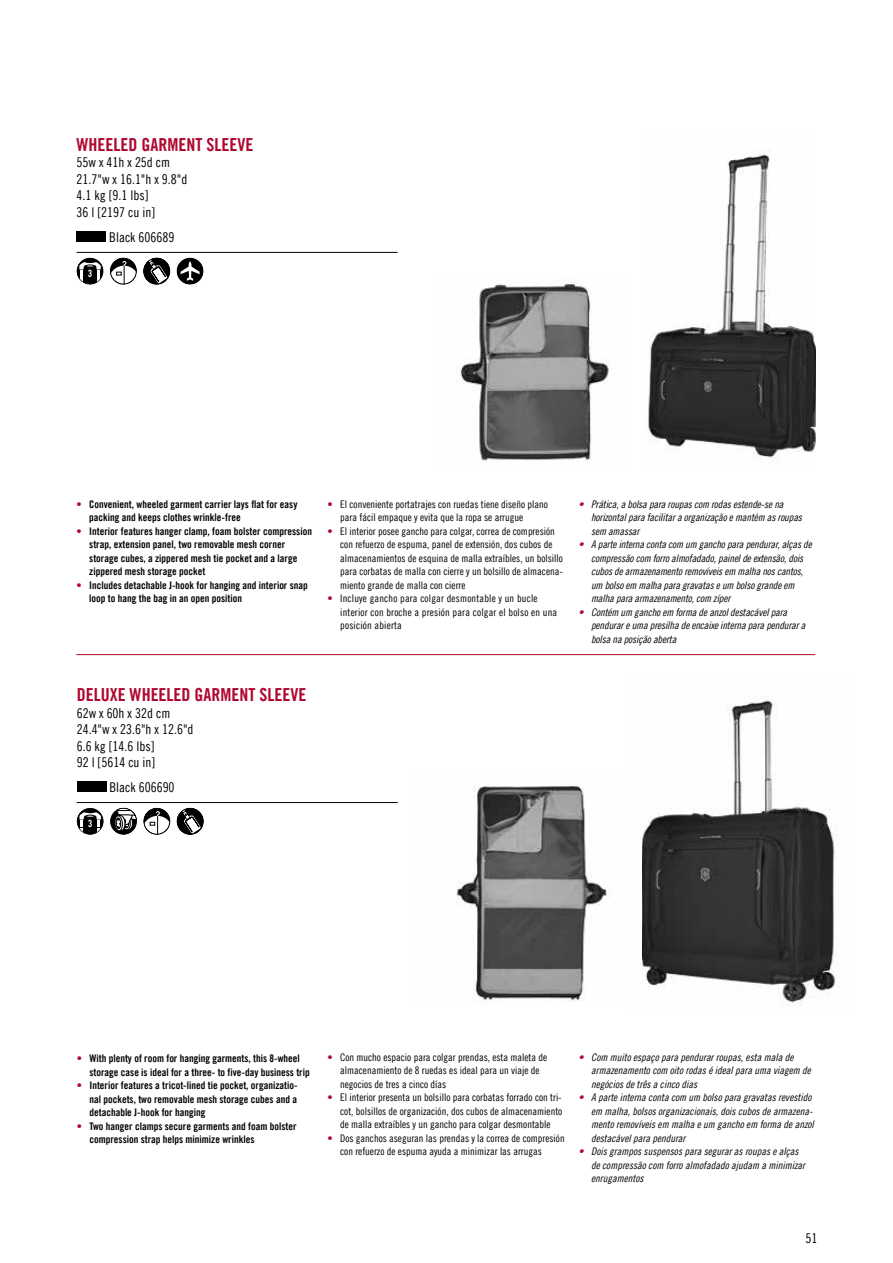
<style>
.page{position:relative;width:893px;height:1263px;background:#fff}
.page>*{position:absolute;margin:0;border:0;box-sizing:border-box;transform-origin:0 0}
.t1{font:18px "Trade Gothic LT Com Bd Cn 20";color:#b00930}
.t2{font:13.5px/16.5px "Trade Gothic LT Com Cn 18";color:#000}
.t3{font:10.5px/13.5px "Trade Gothic LT Com Cn 18 Obl";letter-spacing:-.01em;color:#000}
.t4{font:10.5px/13.5px "Trade Gothic LT Com Cn 18";color:#000}
.t5{font:10.5px/13.5px "Trade Gothic LT Com Bd Cn 20";color:#000}
.t6{font:10.5px/13.5px "Trade Gothic LT Com Cn 18";letter-spacing:.02em;color:#000}
.s1{color:#b00930}
</style>
<div class="page">
<hr style="left:77px;top:802px;width:321px;height:1px;background:#000">
<div style="left:77px;top:782px;width:29px;height:10px;background:#000"></div>
<svg style="left:77px;top:808px;width:27px;height:27px"></svg>
<svg style="left:110px;top:808px;width:27px;height:27px"></svg>
<svg style="left:143px;top:808px;width:27px;height:27px"></svg>
<div style="left:177px;top:808px;width:26px;height:26px;background:#000;border-radius:50%"></div>
<svg style="left:182px;top:810px;width:19px;height:23px"></svg>
<div style="left:177px;top:808px;width:27px;height:27px;border:1px solid #000;border-radius:50%"></div>
<hr style="left:77px;top:252px;width:321px;height:1px;background:#000">
<div style="left:77px;top:232px;width:29px;height:10px;background:#000"></div>
<svg style="left:77px;top:258px;width:27px;height:27px"></svg>
<svg style="left:110px;top:258px;width:27px;height:27px"></svg>
<div style="left:144px;top:258px;width:26px;height:26px;background:#000;border-radius:50%"></div>
<svg style="left:149px;top:260px;width:19px;height:23px"></svg>
<div style="left:143px;top:258px;width:27px;height:27px;border:1px solid #000;border-radius:50%"></div>
<svg style="left:177px;top:258px;width:27px;height:27px"></svg>
<svg style="left:181px;top:262px;width:19px;height:19px"></svg>
<hr style="left:76px;top:654px;width:739px;height:1px;background:#b00930">
<img style="left:648px;top:150px;width:168px;height:309px">
<img style="left:642px;top:700px;width:197px;height:303px">
<img style="left:460px;top:281px;width:150px;height:180px">
<img style="left:456px;top:786px;width:151px;height:216px">
<h1 class="t1" style="left:77px;top:134px;width:178px">WHEELED GARMENT SLEEVE</h1>
<p class="t2" style="left:77px;top:154px;width:112px">55w x 41h x 25d cm<br>21.7"w x 16.1"h x 9.8"d<br>4.1 kg [9.1 lbs]<br>36 l [2197 cu in]</p>
<p class="t2" style="left:109px;top:229px;width:67px">Black 606689</p>
<p class="t5" style="left:89px;top:497px;width:210px;text-indent:-13px"><span class="s1">•</span> Convenient, wheeled garment carrier lays flat for easy packing and keeps clothes wrinkle-free</p>
<p class="t5" style="left:89px;top:524px;width:224px;text-indent:-13px"><span class="s1">•</span> Interior features hanger clamp, foam bolster compression strap, extension panel, two removable mesh corner storage cubes, a zippered mesh tie pocket and a large zippered mesh storage pocket</p>
<p class="t5" style="left:89px;top:578px;width:220px;text-indent:-13px"><span class="s1">•</span> Includes detachable J-hook for hanging and interior snap loop to hang the bag in an open position</p>
<p class="t4" style="left:340px;top:497px;width:209px;text-indent:-13px"><span class="s1">•</span> El conveniente portatrajes con ruedas tiene diseño plano para fácil empaque y evita que la ropa se arrugue</p>
<p class="t4" style="left:340px;top:524px;width:224px;text-indent:-13px"><span class="s1">•</span> El interior posee gancho para colgar, correa de compresión con refuerzo de espuma, panel de extensión, dos cubos de almacenamientos de esquina de malla extraíbles, un bolsillo para corbatas de malla con cierre y un bolsillo de almacena&shy;miento grande de malla con cierre</p>
<p class="t6" style="left:340px;top:591px;width:219px;text-indent:-13px"><span class="s1">•</span> Incluye gancho para colgar desmontable y un bucle interior con broche a presión para colgar el bolso en una posición abierta</p>
<h1 class="t1" style="left:77px;top:684px;width:231px">DELUXE WHEELED GARMENT SLEEVE</h1>
<p class="t2" style="left:77px;top:704px;width:118px">62w x 60h x 32d cm<br>24.4"w x 23.6"h x 12.6"d<br>6.6 kg [14.6 lbs]<br>92 l [5614 cu in]</p>
<p class="t2" style="left:109px;top:779px;width:67px">Black 606690</p>
<p class="t3" style="left:591px;top:497px;width:212px;text-indent:-13px"><span class="s1">•</span> Prática, a bolsa para roupas com rodas estende-se na horizontal para facilitar a organização e mantém as roupas sem amassar</p>
<p class="t3" style="left:591px;top:538px;width:222px;text-indent:-13px"><span class="s1">•</span> A parte interna conta com um gancho para pendurar, alças de compressão com forro almofadado, painel de extensão, dois cubos de armazenamento removíveis em malha nos cantos, um bolso em malha para gravatas e um bolso grande em malha para armazenamento, com zíper</p>
<p class="t3" style="left:591px;top:605px;width:216px;text-indent:-13px"><span class="s1">•</span> Contém um gancho em forma de anzol destacável para pendurar e uma presilha de encaixe interna para pendurar a bolsa na posição aberta</p>
<p class="t5" style="left:89px;top:1051px;width:222px;text-indent:-13px"><span class="s1">•</span> With plenty of room for hanging garments, this 8-wheel storage case is ideal for a three- to five-day business trip</p>
<p class="t5" style="left:89px;top:1078px;width:210px;text-align:justify;text-indent:-13px"><span class="s1">•</span> Interior features a tricot-lined tie pocket, organizatio&shy;nal pockets, two removable mesh storage cubes and a detachable J-hook for hanging</p>
<p class="t5" style="left:89px;top:1119px;width:209px;text-indent:-13px"><span class="s1">•</span> Two hanger clamps secure garments and foam bolster compression strap helps minimize wrinkles</p>
<p class="t4" style="left:340px;top:1050px;width:209px;text-indent:-13px"><span class="s1">•</span> Con mucho espacio para colgar prendas, esta maleta de almacenamiento de 8 ruedas es ideal para un viaje de negocios de tres a cinco días</p>
<p class="t4" style="left:340px;top:1090px;width:224px;text-align:justify;text-indent:-13px"><span class="s1">•</span> El interior presenta un bolsillo para corbatas forrado con tri&shy;cot, bolsillos de organización, dos cubos de almacenamiento de malla extraíbles y un gancho para colgar desmontable</p>
<p class="t4" style="left:340px;top:1131px;width:226px;text-indent:-13px"><span class="s1">•</span> Dos ganchos aseguran las prendas y la correa de compresión con refuerzo de espuma ayuda a minimizar las arrugas</p>
<p class="t3" style="left:591px;top:1050px;width:221px;text-indent:-13px"><span class="s1">•</span> Com muito espaço para pendurar roupas, esta mala de armazenamento com oito rodas é ideal para uma viagem de negócios de três a cinco dias</p>
<p class="t3" style="left:591px;top:1090px;width:224px;text-indent:-13px"><span class="s1">•</span> A parte interna conta com um bolso para gravatas revestido em malha, bolsos organizacionais, dois cubos de armazena&shy;mento removíveis em malha e um gancho em forma de anzol destacável para pendurar</p>
<p class="t3" style="left:591px;top:1144px;width:216px;text-indent:-13px"><span class="s1">•</span> Dois grampos suspensos para segurar as roupas e alças de compressão com forro almofadado ajudam a minimizar enrugamentos</p>
<p class="t2" style="left:805px;top:1230px;width:13px">51</p>
</div>
